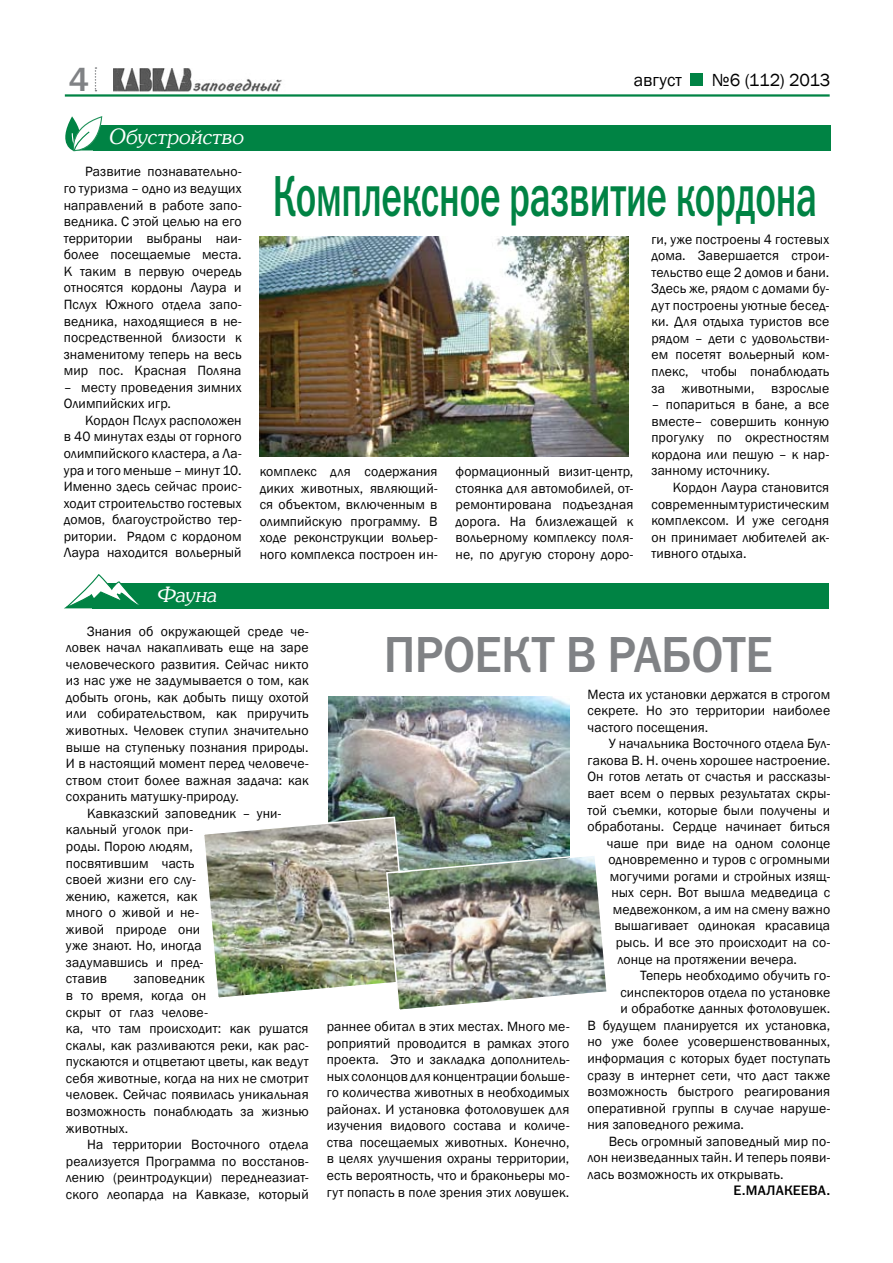
<style>
.page{position:relative;width:893px;height:1263px;background:#fff}
.page>*{position:absolute;margin:0;border:0;box-sizing:border-box;transform-origin:0 0}
.t1{font:58.2px "Franklin Gothic Medium C";letter-spacing:-.01em;color:#008344;scale:.63 1}
.t2{font:51px "Franklin Gothic Medium C";letter-spacing:-.015em;color:#808285;scale:.93 1}
.t3{font:33.75px "Franklin Gothic Medium C";color:#808285}
.t4{font:italic 21px "Souvienne";letter-spacing:.005em;color:#fff}
.t5{font:18px "Franklin Gothic";letter-spacing:-.005em;color:#000}
.t6{font:13.8px/16.5px "Franklin Gothic";letter-spacing:.01em;color:#000;text-align:justify}
.t7{font:13.8px "Franklin Gothic Medium C";letter-spacing:.01em;color:#000}
</style>
<div class="page">
<hr style="left:65px;top:94px;width:765px;height:3px;background:#008344">
<img style="left:113px;top:68px;width:169px;height:23px">
<div style="left:690px;top:73px;width:13px;height:13px;background:#008344"></div>
<svg style="left:95px;top:67px;width:1px;height:24px"></svg>
<div style="left:93px;top:125px;width:737px;height:25px;background:#008344"></div>
<svg style="left:65px;top:116px;width:38px;height:36px"></svg>
<div style="left:93px;top:583px;width:736px;height:25px;background:#008344"></div>
<svg style="left:64px;top:574px;width:88px;height:35px"></svg>
<img style="left:259px;top:236px;width:370px;height:220px">
<img style="left:329px;top:696px;width:241px;height:120px">
<img style="left:204px;top:816px;width:403px;height:194px">
<h3 class="t3" style="left:69px;top:61px;width:22px">4</h3>
<h3 class="t5" style="left:634px;top:69px;width:50px">август</h3>
<h3 class="t5" style="left:712px;top:69px;width:120px">№6 (112) 2013</h3>
<h3 class="t4" style="left:109px;top:125px;width:137px">Обустройство</h3>
<p class="t6" style="left:64px;top:164px;width:179px;text-indent:21px">Развитие познавательно&shy;го туризма – одно из ведущих направлений в работе запо&shy;ведника. С этой целью на его территории выбраны наи&shy;более посещаемые места.<br>К таким в первую очередь относятся кордоны Лаура и Пслух Южного отдела запо&shy;ведника, находящиеся в не&shy;посредственной близости к знаменитому теперь на весь мир пос. Красная Поляна</p>
<p class="t6" style="left:64px;top:379px;width:179px">– месту проведения зимних<br>Олимпийских игр.</p>
<p class="t6" style="left:64px;top:412px;width:179px;text-indent:21px">Кордон Пслух расположен в 40 минутах езды от горного олимпийского кластера, а Ла&shy;ура и того меньше – минут 10.<br>Именно здесь сейчас проис&shy;ходит строительство гостевых домов, благоустройство тер&shy;ритории. Рядом с кордоном Лаура находится вольерный</p>
<h3 class="t4" style="left:158px;top:583px;width:61px">Фауна</h3>
<h1 class="t1" style="left:273px;top:164px;width:865px">Комплексное развитие кордона</h1>
<p class="t6" style="left:260px;top:463px;width:179px">комплекс для содержания диких животных, являющий&shy;ся объектом, включенным в олимпийскую программу. В ходе реконструкции вольер&shy;ного комплекса построен ин-</p>
<p class="t6" style="left:456px;top:463px;width:179px">формационный визит-центр, стоянка для автомобилей, от&shy;ремонтирована подъездная дорога. На близлежащей к вольерному комплексу поля&shy;не, по другую сторону доро-</p>
<p class="t6" style="left:651px;top:231px;width:179px">ги, уже построены 4 гостевых дома. Завершается строи&shy;тельство еще 2 домов и бани.<br>Здесь же, рядом с домами бу&shy;дут построены уютные бесед&shy;ки. Для отдыха туристов все рядом – дети с удовольстви&shy;ем посетят вольерный ком&shy;плекс, чтобы понаблюдать за животными, взрослые</p>
<p class="t6" style="left:651px;top:397px;width:179px">– попариться в бане, а все вместе– совершить конную прогулку по окрестностям кордона или пешую – к нар&shy;занному источнику.</p>
<p class="t6" style="left:651px;top:479px;width:179px;text-indent:21px">Кордон Лаура становится современным туристическим комплексом. И уже сегодня он принимает любителей ак&shy;тивного отдыха.</p>
<p class="t6" style="left:87px;top:623px;width:223px">Знания об окружающей среде че-</p>
<p class="t6" style="left:66px;top:640px;width:244px">ловек начал накапливать еще на заре</p>
<p class="t6" style="left:66px;top:656px;width:244px">человеческого развития. Сейчас никто</p>
<p class="t6" style="left:66px;top:673px;width:244px">из нас уже не задумывается о том, как</p>
<p class="t6" style="left:66px;top:689px;width:244px">добыть огонь, как добыть пищу охотой</p>
<p class="t6" style="left:66px;top:706px;width:244px">или собирательством, как приручить</p>
<p class="t6" style="left:66px;top:722px;width:244px">животных. Человек ступил значительно</p>
<p class="t6" style="left:66px;top:739px;width:244px">выше на ступеньку познания природы.</p>
<p class="t6" style="left:66px;top:755px;width:244px">И в настоящий момент перед человече-</p>
<p class="t6" style="left:66px;top:772px;width:244px">ством стоит более важная задача: как</p>
<p class="t6" style="left:66px;top:789px;width:175px">сохранить матушку-природу.</p>
<p class="t6" style="left:87px;top:805px;width:196px">Кавказский заповедник – уни-</p>
<p class="t6" style="left:66px;top:822px;width:128px">кальный уголок при-</p>
<p class="t6" style="left:66px;top:838px;width:128px">роды. Порою людям,</p>
<p class="t6" style="left:66px;top:855px;width:130px">посвятившим часть</p>
<p class="t6" style="left:66px;top:871px;width:131px">своей жизни его слу-</p>
<p class="t6" style="left:66px;top:888px;width:133px">жению, кажется, как</p>
<p class="t6" style="left:66px;top:905px;width:134px">много о живой и не-</p>
<p class="t6" style="left:66px;top:921px;width:136px">живой природе они</p>
<p class="t6" style="left:66px;top:938px;width:137px">уже знают. Но, иногда</p>
<p class="t6" style="left:66px;top:954px;width:139px">задумавшись и пред-</p>
<p class="t6" style="left:66px;top:971px;width:43px">ставив</p>
<p class="t6" style="left:66px;top:971px;width:244px;text-align:left;text-indent:68px">заповедник<br>в то время, когда он<br>скрыт от глаз челове-<br>ка, что там происходит: как рушатся скалы, как разливаются реки, как рас&shy;пускаются и отцветают цветы, как ведут себя животные, когда на них не смотрит человек. Сейчас появилась уникальная возможность понаблюдать за жизнью животных.</p>
<p class="t6" style="left:66px;top:1136px;width:244px;text-indent:21px">На территории Восточного отдела реализуется Программа по восстанов&shy;лению (реинтродукции) переднеазиат&shy;ского леопарда на Кавказе, который</p>
<h2 class="t2" style="left:384px;top:627px;width:420px">ПРОЕКТ В РАБОТЕ</h2>
<p class="t6" style="left:327px;top:1018px;width:244px">раннее обитал в этих местах. Много ме&shy;роприятий проводится в рамках этого проекта. Это и закладка дополнитель&shy;ных солонцов для концентрации больше&shy;го количества животных в необходимых районах. И установка фотоловушек для изучения видового состава и количе&shy;ства посещаемых животных. Конечно, в целях улучшения охраны территории, есть вероятность, что и браконьеры мо&shy;гут попасть в поле зрения этих ловушек.</p>
<p class="t6" style="left:587px;top:686px;width:244px">Места их установки держатся в строгом секрете. Но это территории наиболее частого посещения.</p>
<p class="t6" style="left:609px;top:736px;width:223px">У начальника Восточного отдела Бул-</p>
<p class="t6" style="left:587px;top:752px;width:244px">гакова В. Н. очень хорошее настроение.</p>
<p class="t6" style="left:587px;top:769px;width:244px">Он готов летать от счастья и рассказы-</p>
<p class="t6" style="left:587px;top:785px;width:244px">вает всем о первых результатах скры-</p>
<p class="t6" style="left:587px;top:802px;width:244px">той съемки, которые были получены и</p>
<p class="t6" style="left:587px;top:818px;width:244px">обработаны. Сердце начинает биться</p>
<p class="t6" style="left:607px;top:835px;width:225px">чаше при виде на одном солонце</p>
<p class="t6" style="left:608px;top:852px;width:223px">одновременно и туров с огромными</p>
<p class="t6" style="left:610px;top:868px;width:222px">могучими рогами и стройных изящ-</p>
<p class="t6" style="left:611px;top:885px;width:220px">ных серн. Вот вышла медведица с</p>
<p class="t6" style="left:613px;top:901px;width:219px">медвежонком, а им на смену важно</p>
<p class="t6" style="left:614px;top:918px;width:217px">вышагивает одинокая красавица</p>
<p class="t6" style="left:616px;top:934px;width:216px">рысь. И все это происходит на со-</p>
<p class="t6" style="left:617px;top:951px;width:181px">лонце на протяжении вечера.</p>
<p class="t6" style="left:640px;top:967px;width:192px">Теперь необходимо обучить го-</p>
<p class="t6" style="left:620px;top:984px;width:211px">синспекторов отдела по установке</p>
<p class="t6" style="left:620px;top:1001px;width:211px">и обработке данных фотоловушек.</p>
<p class="t6" style="left:587px;top:1017px;width:244px">В будущем планируется их установка,</p>
<p class="t6" style="left:587px;top:1034px;width:244px">но уже более усовершенствованных,</p>
<p class="t6" style="left:587px;top:1050px;width:244px">информация с которых будет поступать</p>
<p class="t6" style="left:587px;top:1067px;width:244px">сразу в интернет сети, что даст также</p>
<p class="t6" style="left:587px;top:1083px;width:244px">возможность быстрого реагирования</p>
<p class="t6" style="left:587px;top:1100px;width:244px">оперативной группы в случае наруше-</p>
<p class="t6" style="left:587px;top:1116px;width:158px">ния заповедного режима.</p>
<p class="t6" style="left:609px;top:1133px;width:223px">Весь огромный заповедный мир по-</p>
<p class="t6" style="left:587px;top:1150px;width:244px">лон неизведанных тайн. И теперь появи-</p>
<p class="t6" style="left:587px;top:1166px;width:198px">лась возможность их открывать.</p>
<p class="t7" style="left:734px;top:1183px;width:98px">Е.МАЛАКЕЕВА.</p>
</div>
